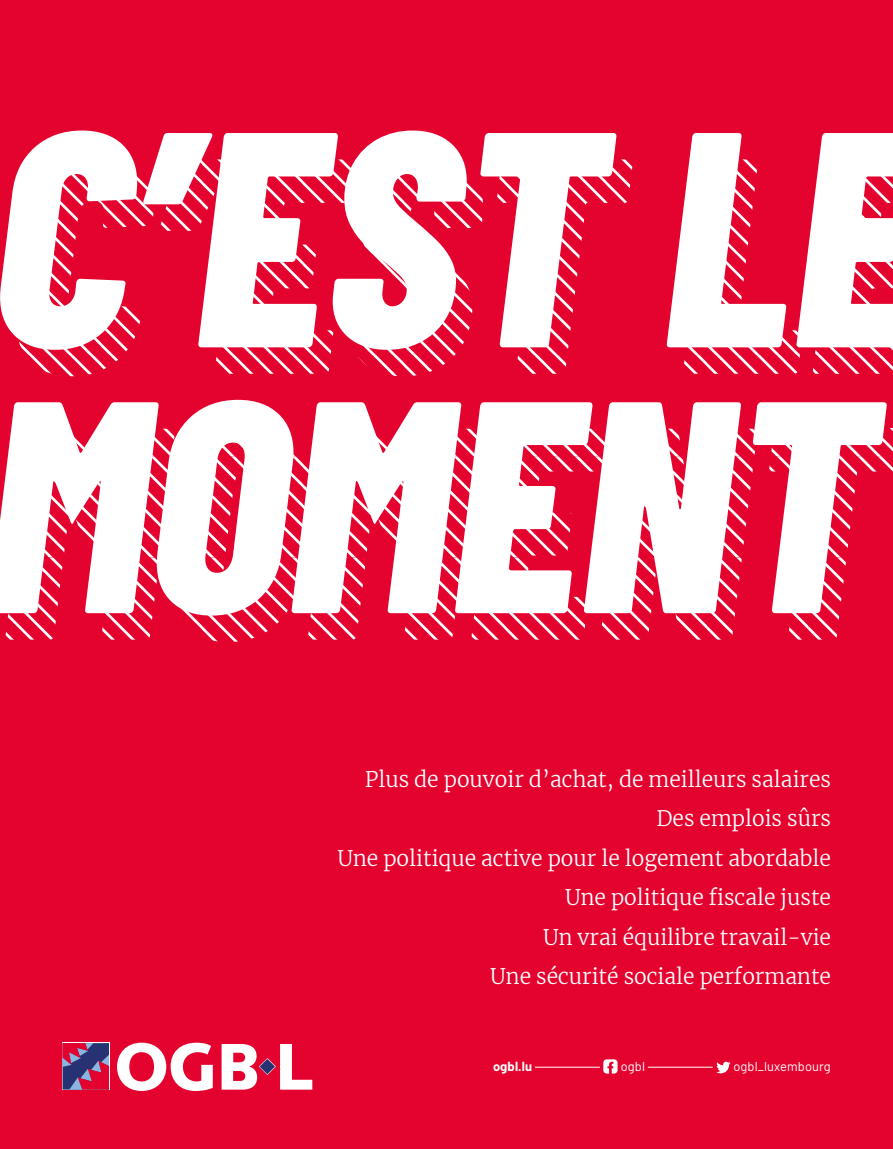
<style>
.page{position:relative;width:893px;height:1149px;background:#fff}
.page>*{position:absolute;margin:0;border:0;box-sizing:border-box;transform-origin:0 0}
.t1{font:300 21.15px/39.5px "Merriweather";color:#fff;text-align:right}
.t2{font:12.9px "Barlow";letter-spacing:.01em;color:#fff}
.t3{font:700 12.9px "Barlow";letter-spacing:.01em;color:#fff}
</style>
<div class="page">
<div style="left:0;top:0;width:893px;height:1148px;background:#e4032e"></div>
<hr style="left:535px;top:1066px;width:65px;height:1px;background:#fff">
<svg style="left:569px;top:1059px;width:49px;height:15px"></svg>
<svg style="left:647px;top:1061px;width:84px;height:13px"></svg>
<div style="left:62px;top:1042px;width:48px;height:47px;background:#fff"></div>
<svg style="left:117px;top:1042px;width:96px;height:48px"></svg>
<svg style="left:222px;top:1044px;width:90px;height:45px"></svg>
<svg style="left:62px;top:1043px;width:47px;height:46px;background:#7f3a6e"></svg>
<svg style="left:0;top:130px;width:633px;height:246px"></svg>
<svg style="left:667px;top:133px;width:226px;height:241px"></svg>
<svg style="left:0;top:400px;width:893px;height:241px"></svg>
<p class="t1" style="left:337px;top:758px;width:495px">Plus de pouvoir d’achat, de meilleurs salaires Des emplois sûrs<br>Une politique active pour le logement abordable Une politique fiscale juste<br>Un vrai équilibre travail-vie<br>Une sécurité sociale performante</p>
<p class="t3" style="left:493px;top:1056px;width:41px">ogbl.lu</p>
<p class="t2" style="left:621px;top:1056px;width:26px">ogbl</p>
<p class="t2" style="left:733px;top:1056px;width:99px">ogbl_luxembourg</p>
</div>
